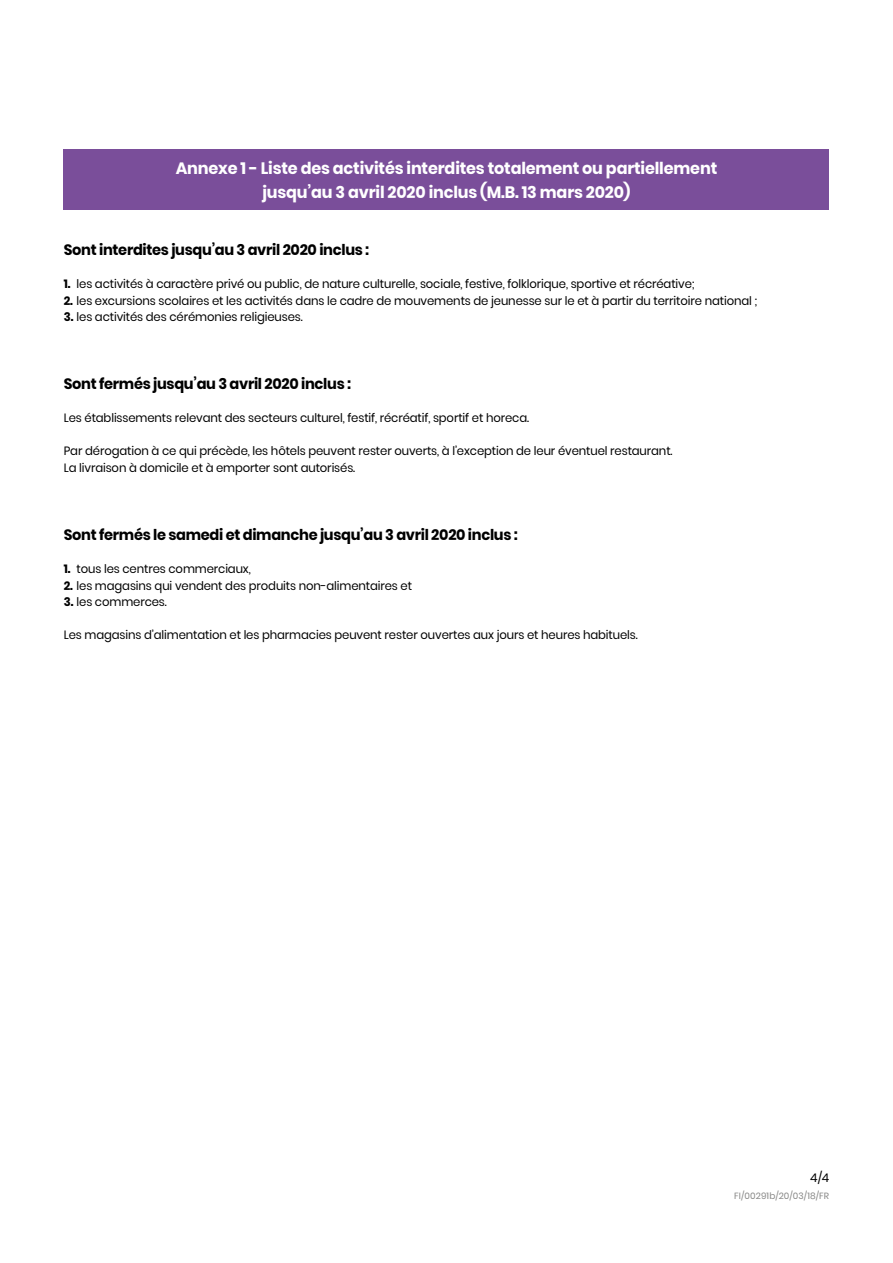
<style>
.page{position:relative;width:893px;height:1263px;background:#fff}
.page>*{position:absolute;margin:0;border:0;box-sizing:border-box;transform-origin:0 0}
.t1{font:700 16.5px/24px "Poppins";letter-spacing:-.01em;color:#fff;text-align:center}
.t2{font:700 15px "Poppins";letter-spacing:-.02em;color:#000}
.t3{font:12px/16.5px "Poppins";letter-spacing:-.01em;color:#000}
.t4{font:9px "Poppins";letter-spacing:.015em;color:#878786}
.s1{font-weight:700}
</style>
<div class="page">
<div style="left:64px;top:149px;width:765px;height:60px;background:#7a4e9a"></div>
<h1 class="t1" style="left:176px;top:157px;width:543px">Annexe 1 - Liste des activités interdites totalement ou partiellement jusqu’au 3 avril 2020 inclus (M.B. 13 mars 2020)</h1>
<p class="t2" style="left:64px;top:241px;width:307px">Sont interdites jusqu’au 3 avril 2020 inclus :</p>
<p class="t3" style="left:64px;top:276px;width:632px"><span class="s1">1.</span> les activités à caractère privé ou public, de nature culturelle, sociale, festive, folklorique, sportive et récréative;</p>
<p class="t3" style="left:64px;top:293px;width:695px"><span class="s1">2.</span> les excursions scolaires et les activités dans le cadre de mouvements de jeunesse sur le et à partir du territoire national ;</p>
<p class="t3" style="left:64px;top:309px;width:240px"><span class="s1">3.</span> les activités des cérémonies religieuses.</p>
<p class="t2" style="left:64px;top:375px;width:289px">Sont fermés jusqu’au 3 avril 2020 inclus :</p>
<p class="t3" style="left:64px;top:410px;width:467px">Les établissements relevant des secteurs culturel, festif, récréatif, sportif et horeca.</p>
<p class="t3" style="left:64px;top:443px;width:610px">Par dérogation à ce qui précède, les hôtels peuvent rester ouverts, à l’exception de leur éventuel restaurant.<br>La livraison à domicile et à emporter sont autorisés.</p>
<p class="t2" style="left:64px;top:525px;width:456px">Sont fermés le samedi et dimanche jusqu’au 3 avril 2020 inclus :</p>
<p class="t3" style="left:64px;top:561px;width:188px"><span class="s1">1.</span> tous les centres commerciaux,</p>
<p class="t3" style="left:64px;top:577px;width:350px"><span class="s1">2.</span> les magasins qui vendent des produits non-alimentaires et</p>
<p class="t3" style="left:64px;top:594px;width:105px"><span class="s1">3.</span> les commerces.</p>
<p class="t3" style="left:64px;top:627px;width:575px">Les magasins d’alimentation et les pharmacies peuvent rester ouvertes aux jours et heures habituels.</p>
<p class="t3" style="left:810px;top:1170px;width:20px">4/4</p>
<p class="t4" style="left:734px;top:1191px;width:97px">FI/00291b/20/03/18/FR</p>
</div>
